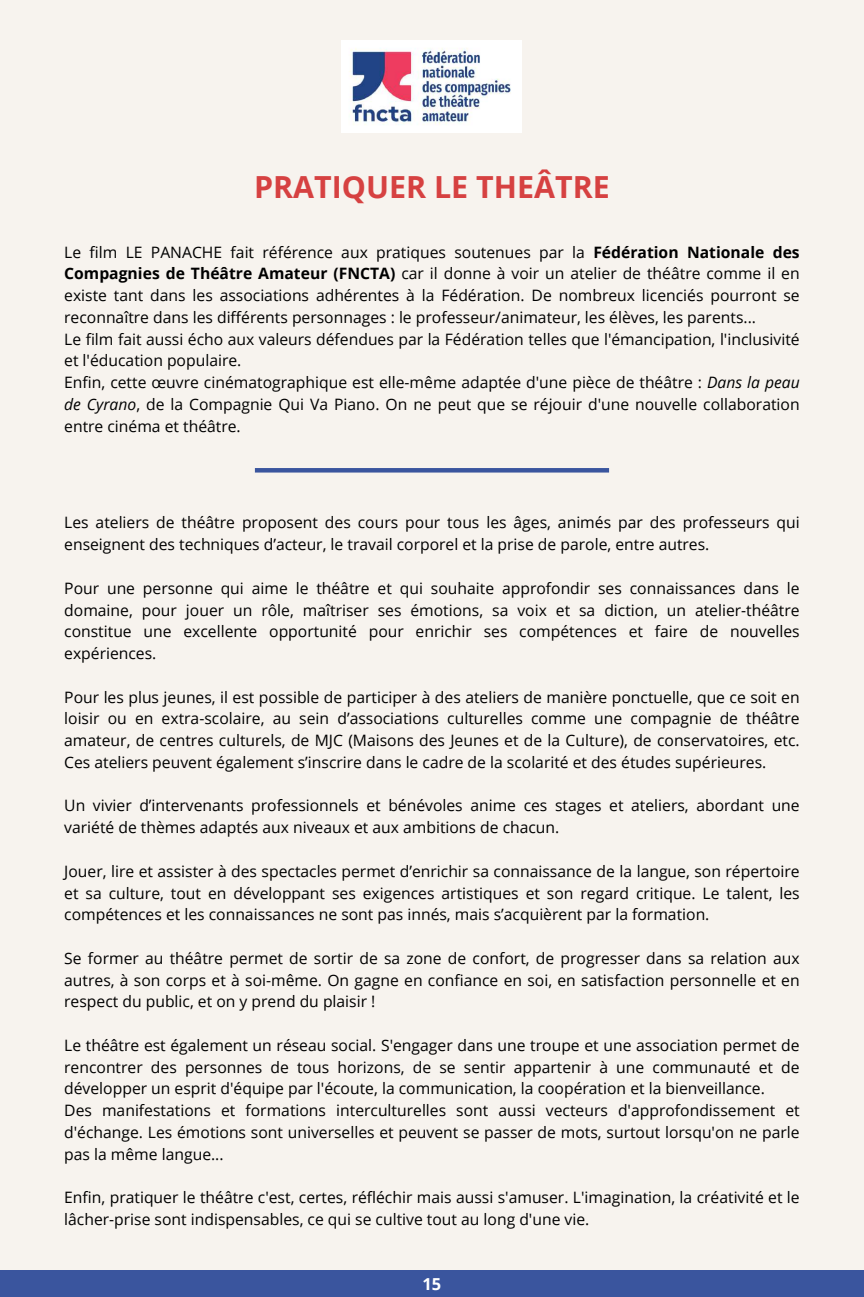
<style>
.page{position:relative;width:864px;height:1297px;background:#fff}
.page>*{position:absolute;margin:0;border:0;box-sizing:border-box;transform-origin:0 0}
.t1{font:700 30.4px "Open Sans";color:#d64141}
.t2{font:700 16.5px "Open Sans";color:#fff}
.t3{font:15.7px/21.8px "Open Sans";color:#000}
.s1{font-weight:700}
.s2{font-style:italic}
</style>
<div class="page">
<div style="left:0;top:0;width:864px;height:1296px;background:#f7f3ee"></div>
<img style="left:342px;top:40px;width:180px;height:93px">
<div style="left:0;top:1269px;width:864px;height:27px;background:#3a559e"></div>
<hr style="left:255px;top:468px;width:354px;height:4px;background:#3a559e">
<h1 class="t1" style="left:254px;top:166px;width:357px">PRATIQUER LE THEÂTRE</h1>
<p class="t3" style="left:64px;top:240px;width:737px">Le film LE PANACHE fait référence aux pratiques soutenues par la <span class="s1">Fédération Nationale des Compagnies de Théâtre Amateur (FNCTA)</span> car il donne à voir un atelier de théâtre comme il en existe tant dans les associations adhérentes à la Fédération. De nombreux licenciés pourront se reconnaître dans les différents personnages : le professeur/animateur, les élèves, les parents...<br>Le film fait aussi écho aux valeurs défendues par la Fédération telles que l'émancipation, l'inclusivité et l'éducation populaire.<br>Enfin, cette œuvre cinématographique est elle-même adaptée d'une pièce de théâtre : <span class="s2">Dans la peau de Cyrano</span>, de la Compagnie Qui Va Piano. On ne peut que se réjouir d'une nouvelle collaboration entre cinéma et théâtre.</p>
<p class="t3" style="left:64px;top:511px;width:737px">Les ateliers de théâtre proposent des cours pour tous les âges, animés par des professeurs qui enseignent des techniques d’acteur, le travail corporel et la prise de parole, entre autres.</p>
<p class="t3" style="left:64px;top:576px;width:737px;text-align:justify">Pour une personne qui aime le théâtre et qui souhaite approfondir ses connaissances dans le domaine, pour jouer un rôle, maîtriser ses émotions, sa voix et sa diction, un atelier-théâtre constitue une excellente opportunité pour enrichir ses compétences et faire de nouvelles expériences.</p>
<p class="t3" style="left:64px;top:685px;width:737px;text-align:justify">Pour les plus jeunes, il est possible de participer à des ateliers de manière ponctuelle, que ce soit en loisir ou en extra-scolaire, au sein d’associations culturelles comme une compagnie de théâtre amateur, de centres culturels, de MJC (Maisons des Jeunes et de la Culture), de conservatoires, etc.<br>Ces ateliers peuvent également s’inscrire dans le cadre de la scolarité et des études supérieures.</p>
<p class="t3" style="left:64px;top:794px;width:737px">Un vivier d’intervenants professionnels et bénévoles anime ces stages et ateliers, abordant une variété de thèmes adaptés aux niveaux et aux ambitions de chacun.</p>
<p class="t3" style="left:64px;top:859px;width:737px;text-align:justify">Jouer, lire et assister à des spectacles permet d’enrichir sa connaissance de la langue, son répertoire et sa culture, tout en développant ses exigences artistiques et son regard critique. Le talent, les compétences et les connaissances ne sont pas innés, mais s’acquièrent par la formation.</p>
<p class="t3" style="left:64px;top:946px;width:737px;text-align:justify">Se former au théâtre permet de sortir de sa zone de confort, de progresser dans sa relation aux autres, à son corps et à soi-même. On gagne en confiance en soi, en satisfaction personnelle et en respect du public, et on y prend du plaisir !</p>
<p class="t3" style="left:64px;top:1033px;width:737px">Le théâtre est également un réseau social. S'engager dans une troupe et une association permet de rencontrer des personnes de tous horizons, de se sentir appartenir à une communauté et de développer un esprit d'équipe par l'écoute, la communication, la coopération et la bienveillance.<br>Des manifestations et formations interculturelles sont aussi vecteurs d'approfondissement et d'échange. Les émotions sont universelles et peuvent se passer de mots, surtout lorsqu'on ne parle pas la même langue...</p>
<p class="t3" style="left:64px;top:1185px;width:737px">Enfin, pratiquer le théâtre c'est, certes, réfléchir mais aussi s'amuser. L'imagination, la créativité et le lâcher-prise sont indispensables, ce qui se cultive tout au long d'une vie.</p>
<p class="t2" style="left:423px;top:1271px;width:20px">15</p>
</div>
